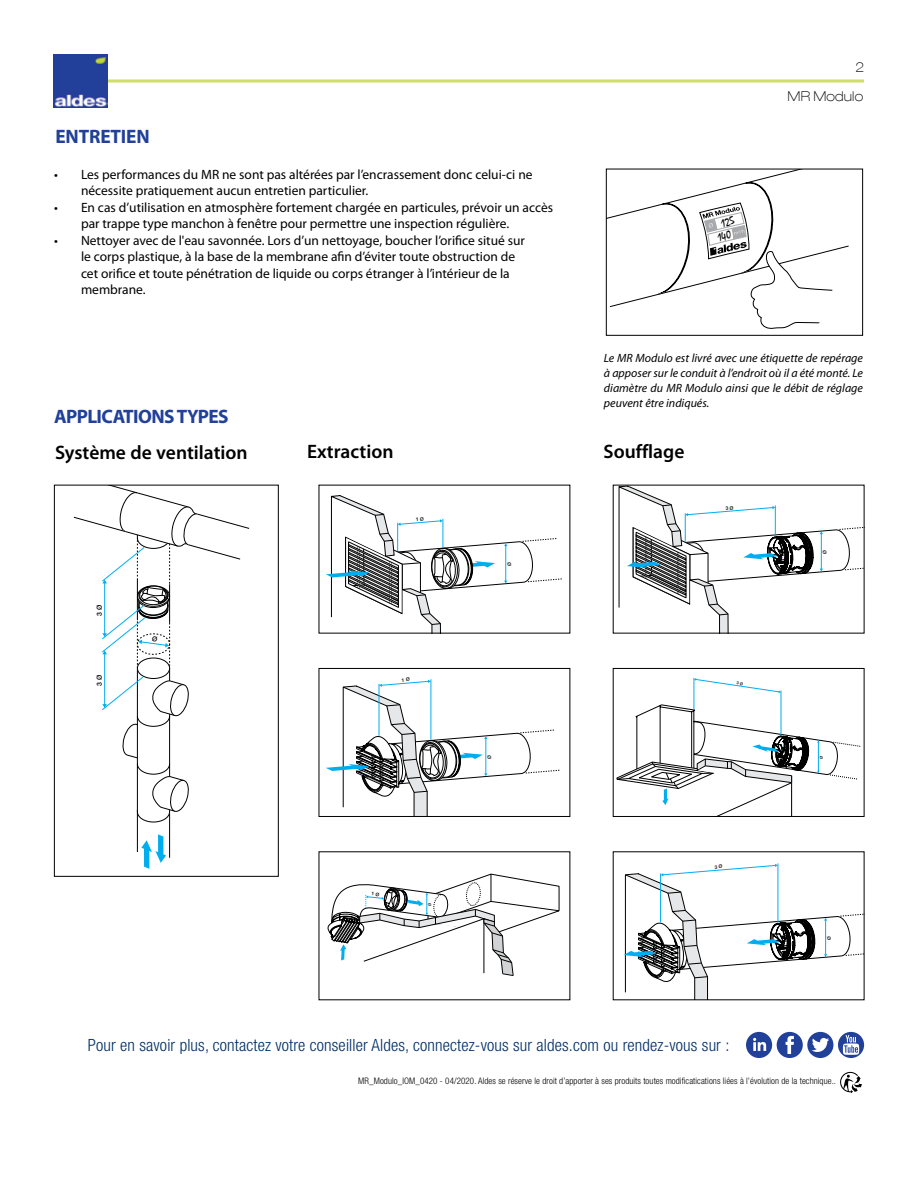
<style>
.page{position:relative;width:918px;height:1188px;background:#fff}
.page>*{position:absolute;margin:0;border:0;box-sizing:border-box;transform-origin:0 0}
.t1{font:600 19.5px "Myriad Pro";color:#000}
.t2{font:700 19.5px "Myriad Pro";letter-spacing:-.03em;color:#21409a}
.t3{font:700 19.5px "Myriad Pro";letter-spacing:-.01em;color:#21409a}
.t4{font:300 condensed 16.8px "Helvetica Neue LT Std";letter-spacing:.01em;color:#002f68}
.t5{font:13.5px/16.5px "Myriad Pro";color:#000}
.t6{font:100 expanded 13.5px "Helvetica Neue LT Com";letter-spacing:.01em;color:#000}
.t7{font:italic 12px/15px "Myriad Pro";color:#000;text-align:justify}
.t8{font:300 condensed 9px "Helvetica Neue LT Std";letter-spacing:.01em;color:#000}
.t9{font:500 6.9px "Helvetica Neue";color:#000}
.t10{font:500 4.95px "Helvetica Neue";color:#000}
.t11{font:500 4.05px "Helvetica Neue";color:#000}
.t12{font:500 3.9px "Helvetica Neue";color:#000}
</style>
<div class="page">
<div style="left:54px;top:485px;width:225px;height:392px;border:1px solid #000"></div>
<div style="left:319px;top:668px;width:251px;height:149px;border:1px solid #000"></div>
<hr style="left:694px;top:678px;width:1px;height:31px;background:#00aeef">
<hr style="left:781px;top:691px;width:1px;height:45px;background:#00aeef">
<svg style="left:617px;top:704px;width:244px;height:111px"></svg>
<div style="left:613px;top:668px;width:251px;height:149px;border:1px solid #000"></div>
<div style="left:606px;top:169px;width:257px;height:167px;border:1px solid #000"></div>
<hr style="left:61px;top:80px;width:803px;height:2px;background:#cedf68">
<img style="left:54px;top:54px;width:54px;height:54px">
<svg style="left:840px;top:1072px;width:22px;height:21px"></svg>
<svg style="left:746px;top:1032px;width:118px;height:26px"></svg>
<svg style="left:74px;top:485px;width:175px;height:384px"></svg>
<svg style="left:326px;top:495px;width:236px;height:138px"></svg>
<svg style="left:326px;top:668px;width:233px;height:148px"></svg>
<svg style="left:624px;top:852px;width:240px;height:148px"></svg>
<svg style="left:619px;top:486px;width:245px;height:147px"></svg>
<svg style="left:694px;top:678px;width:87px;height:15px"></svg>
<svg style="left:328px;top:873px;width:231px;height:103px"></svg>
<svg style="left:606px;top:169px;width:243px;height:162px"></svg>
<p class="t6" style="left:855px;top:59px;width:10px">2</p>
<h1 class="t3" style="left:55px;top:124px;width:96px">ENTRETIEN</h1>
<p class="t5" style="left:81px;top:166px;width:453px;text-indent:-27px">• Les performances du MR ne sont pas altérées par l’encrassement donc celui-ci ne nécessite pratiquement aucun entretien particulier.</p>
<p class="t5" style="left:81px;top:199px;width:474px;text-indent:-27px">• En cas d’utilisation en atmosphère fortement chargée en particules, prévoir un accès par trappe type manchon à fenêtre pour permettre une inspection régulière.</p>
<p class="t5" style="left:81px;top:232px;width:446px;text-indent:-27px">• Nettoyer avec de l'eau savonnée. Lors d’un nettoyage, boucher l’orifice situé sur le corps plastique, à la base de la membrane afin d’éviter toute obstruction de cet orifice et toute pénétration de liquide ou corps étranger à l’intérieur de la membrane.</p>
<p class="t6" style="left:788px;top:88px;width:77px">MR Modulo</p>
<p class="t7" style="left:604px;top:350px;width:261px">Le MR Modulo est livré avec une étiquette de repérage à apposer sur le conduit à l’endroit où il a été monté. Le diamètre du MR Modulo ainsi que le débit de réglage peuvent être indiqués.</p>
<h1 class="t2" style="left:54px;top:403px;width:176px">APPLICATIONS TYPES</h1>
<h1 class="t1" style="left:55px;top:440px;width:194px">Système de ventilation</h1>
<h1 class="t1" style="left:604px;top:439px;width:82px">Soufflage</h1>
<h1 class="t1" style="left:307px;top:439px;width:88px">Extraction</h1>
<p class="t9" style="left:95px;top:616px;width:13px;rotate:-90deg">3 Ø</p>
<p class="t9" style="left:95px;top:686px;width:13px;rotate:-90deg">3 Ø</p>
<p class="t10" style="left:506px;top:566px;width:5px;rotate:-90deg">Ø</p>
<p class="t10" style="left:486px;top:759px;width:5px;rotate:-90deg">Ø</p>
<p class="t12" style="left:427px;top:906px;width:4px;rotate:-90deg">Ø</p>
<p class="t10" style="left:822px;top:554px;width:5px;rotate:-90deg">Ø</p>
<p class="t11" style="left:819px;top:759px;width:5px;rotate:-90deg">Ø</p>
<p class="t10" style="left:826px;top:940px;width:5px;rotate:-90deg">Ø</p>
<p class="t4" style="left:88px;top:1035px;width:643px">Pour en savoir plus, contactez votre conseiller Aldes, connectez-vous sur aldes.com ou rendez-vous sur :</p>
<p class="t8" style="left:358px;top:1076px;width:479px">MR_Modulo_IOM_0420 - 04/2020. Aldes se réserve le droit d’apporter à ses produits toutes modificatications liées à l’évolution de la technique..</p>
</div>
